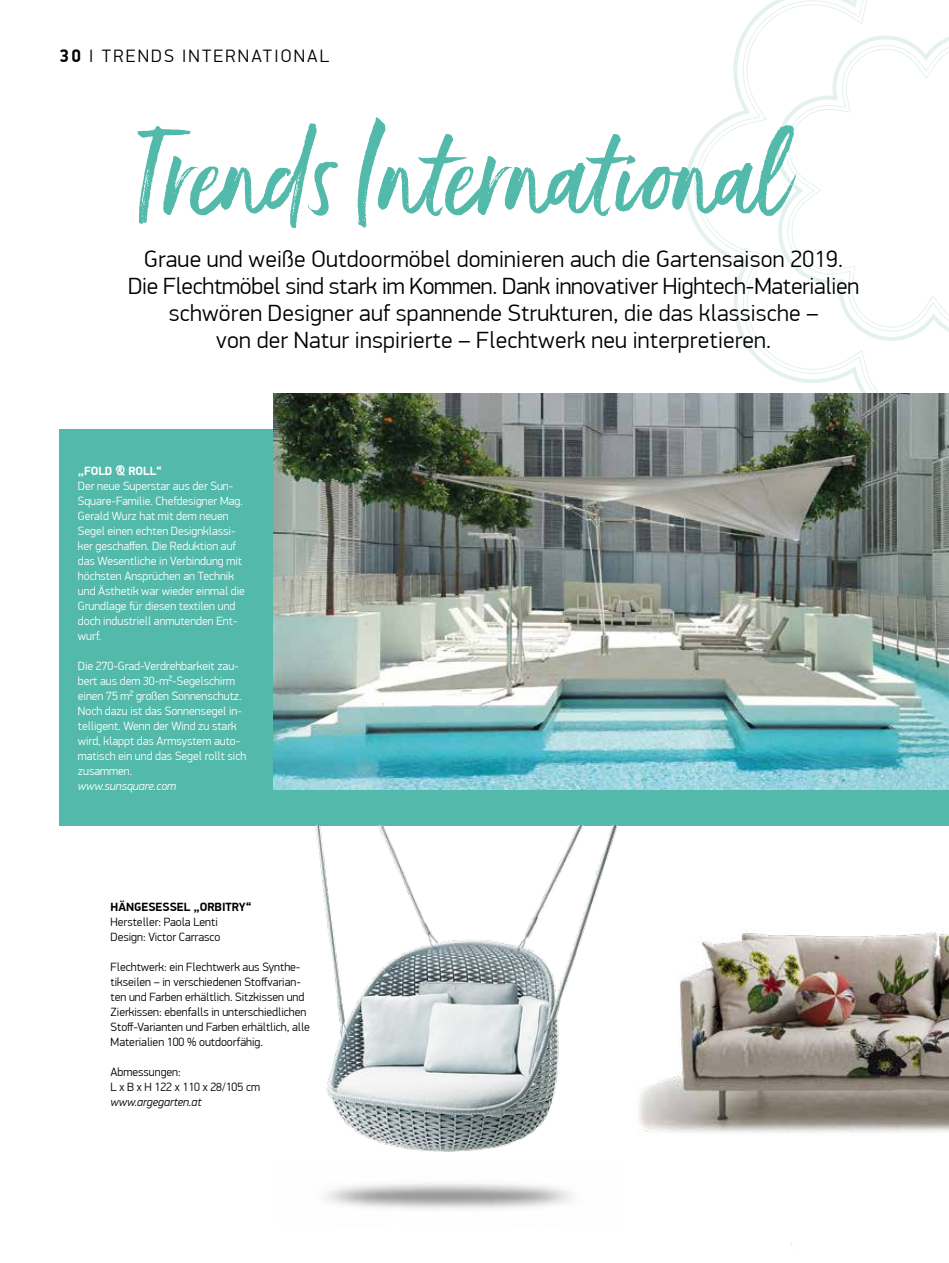
<style>
.page{position:relative;width:949px;height:1263px;background:#fff}
.page>*{position:absolute;margin:0;border:0;box-sizing:border-box;transform-origin:0 0}
.t1{font:106.05px "Ernestand Emily";color:#53baab}
.t2{font:300 23.55px/27px "PF Din Display Pro";letter-spacing:.01em;color:#000;text-align:center}
.t3{font:300 18px "PF Din Display Pro";letter-spacing:.12em;color:#000}
.t4{font:300 12px/15px "PF Din Display Pro";color:#fff}
.t5{font:300 12px/15px "PF Din Display Pro";color:#000}
.t6{font:700 12px "PF Din Display Pro";color:#000}
.t7{font:italic 300 12px "PF Din Display Pro";color:#fff}
.t8{font:italic 300 12px "PF Din Display Pro";color:#000}
.t9{font:700 12px "PF Din Display Pro";color:#fff}
.s1{font-weight:700}
</style>
<div class="page">
<svg style="left:698px;top:0;width:181px;height:393px"></svg>
<svg style="left:775px;top:33px;width:173px;height:308px"></svg>
<svg style="left:784px;top:42px;width:164px;height:289px"></svg>
<img style="left:638px;top:929px;width:310px;height:317px">
<div style="left:60px;top:429px;width:888px;height:396px;background:#53baab"></div>
<img style="left:273px;top:393px;width:675px;height:396px">
<img style="left:278px;top:825px;width:339px;height:327px">
<img style="left:940px;top:277px;width:8px;height:484px">
<h3 class="t3" style="left:60px;top:46px;width:271px"><span class="s1">30</span> I TRENDS INTERNATIONAL</h3>
<h1 class="t1" style="left:138px;top:110px;width:649px">Trends International</h1>
<p class="t2" style="left:128px;top:246px;width:732px">Graue und weiße Outdoormöbel dominieren auch die Gartensaison 2019.<br>Die Flechtmöbel sind stark im Kommen. Dank innovativer Hightech-Materialien schwören Designer auf spannende Strukturen, die das klassische –<br>von der Natur inspirierte – Flechtwerk neu interpretieren.</p>
<p class="t9" style="left:78px;top:463px;width:86px">„FOLD &amp; ROLL“</p>
<p class="t4" style="left:78px;top:478px;width:168px">Der neue Superstar aus der Sun-<br>Square-Familie. Chefdesigner Mag.<br>Gerald Wurz hat mit dem neuen<br>Segel einen echten Designklassi&shy;ker geschaffen. Die Reduktion auf das Wesentliche in Verbindung mit höchsten Ansprüchen an Technik und Ästhetik war wieder einmal die<br>Grundlage für diesen textilen und doch industriell anmutenden Ent&shy;wurf.</p>
<p class="t4" style="left:78px;top:658px;width:170px">Die 270-Grad-Verdrehbarkeit zau&shy;bert aus dem 30-m²-Segelschirm einen 75 m² großen Sonnenschutz.<br>Noch dazu ist das Sonnensegel in&shy;telligent. Wenn der Wind zu stark wird, klappt das Armsystem auto&shy;matisch ein und das Segel rollt sich zusammen.</p>
<p class="t7" style="left:78px;top:778px;width:100px">www.sunsquare.com</p>
<p class="t6" style="left:111px;top:900px;width:142px">HÄNGESESSEL „ORBITRY“</p>
<p class="t5" style="left:111px;top:915px;width:111px">Hersteller: Paola Lenti<br>Design: Victor Carrasco</p>
<p class="t5" style="left:111px;top:960px;width:201px">Flechtwerk: ein Flechtwerk aus Synthe&shy;tikseilen – in verschiedenen Stoffvarian&shy;ten und Farben erhältlich. Sitzkissen und Zierkissen: ebenfalls in unterschiedlichen Stoff-Varianten und Farben erhältlich, alle Materialien 100 % outdoorfähig.</p>
<p class="t5" style="left:111px;top:1065px;width:151px">Abmessungen:<br>L x B x H 122 x 110 x 28/105 cm</p>
<p class="t8" style="left:111px;top:1095px;width:92px">www.argegarten.at</p>
</div>
